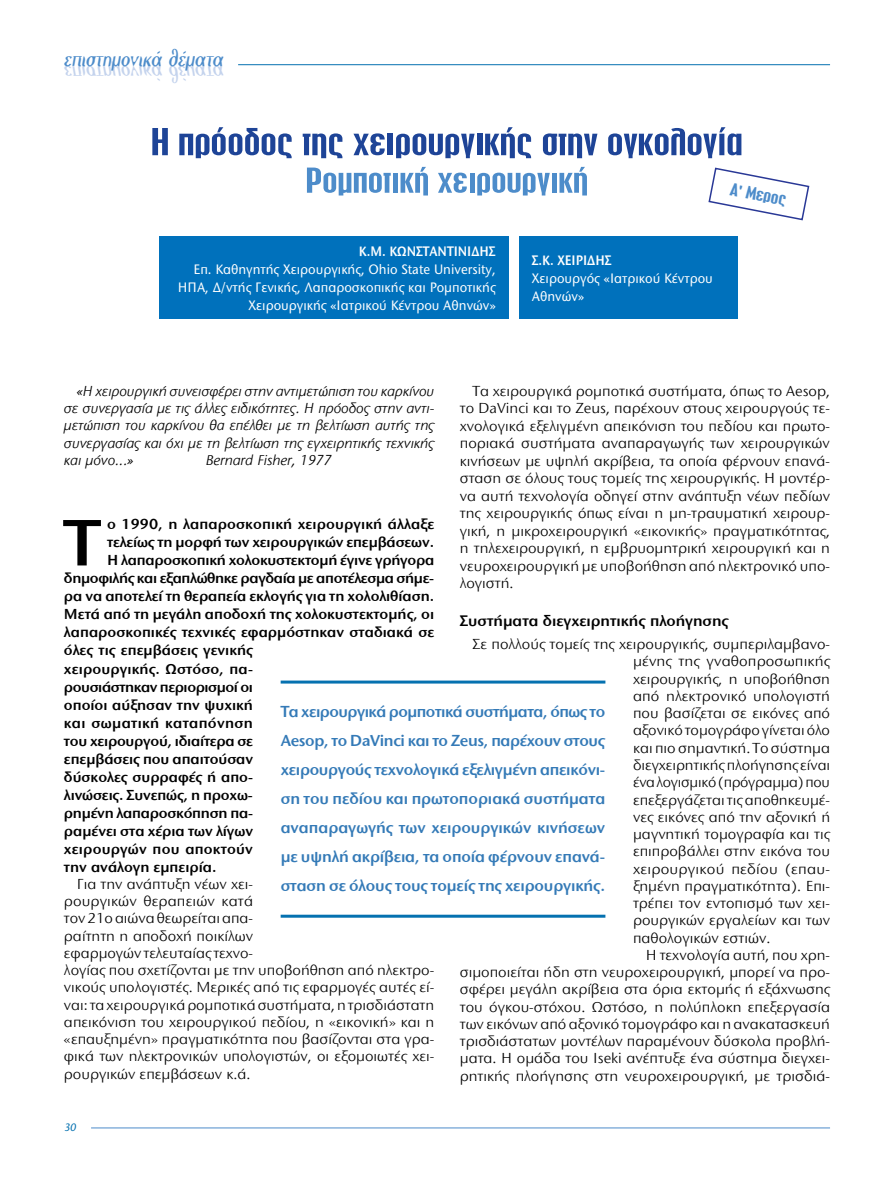
<style>
.page{position:relative;width:893px;height:1191px;background:#fff}
.page>*{position:absolute;margin:0;border:0;box-sizing:border-box;transform-origin:0 0}
.t1{font:600 68.1px "Stone Sans ITC Hel";color:#000}
.t2{font:39px "CF Eteocles Regular";letter-spacing:-.01em;color:#1e4497;scale:1.45 1}
.t3{font:36px "CF Eteocles Regular";letter-spacing:-.01em;color:#4d8cca;scale:1.45 1}
.t4{font:18px "CF Eteocles Regular";color:#4d8cca;scale:1.45 1}
.t5{font:600 16.5px/29px "Stone Sans ITC Hel";letter-spacing:-.01em;color:#347ab7;text-align:justify}
.t6{font:600 15.75px "Stone Sans ITC Hel";color:#000}
.t7{font:15px/17.2px "Stone Sans ITC Hel";color:#000;text-align:justify}
.t8{font:600 15px "Stone Sans ITC Hel";color:#000}
.t9{font:italic 15px/17.2px "Stone Sans ITC Hel";color:#000;text-align:justify}
.t10{font:600 15px "Stone Sans ITC Hel";letter-spacing:-.025em;color:#000}
.t11{font:600 15px "Stone Sans ITC Hel";letter-spacing:.02em;color:#000}
.t12{font:500 14.25px/18px "Stone Sans ITC Hel";color:#fff;scale:.95 1}
.t13{font:600 14.25px "Stone Sans ITC Hel";color:#fff;scale:.9 1}
.t14{font:italic 500 11.25px "Stone Sans ITC Hel";color:#0571b0;scale:.95 1}
</style>
<div class="page">
<hr style="left:91px;top:1127px;width:739px;height:1px;background:#4d8cca">
<hr style="left:238px;top:64px;width:592px;height:1px;background:#0571b0">
<div style="left:519px;top:237px;width:219px;height:82px;background:#0071bc"></div>
<div style="left:159px;top:237px;width:349px;height:82px;background:#0071bc"></div>
<hr style="left:281px;top:680px;width:324px;height:3px;background:#0571b0">
<hr style="left:281px;top:914px;width:324px;height:3px;background:#0571b0">
<svg style="left:708px;top:167px;width:102px;height:54px"></svg>
<h2 class="t2" style="left:151px;top:122px;width:410px">Η πρόοδος της χειρουργικής στην ογκολογία</h2>
<h3 class="t3" style="left:305px;top:162px;width:197px">Ρομποτική χειρουργική</h3>
<p class="t4" style="left:732px;top:179px;width:41px;rotate:11deg">Α' Μερος</p>
<p class="t13" style="left:359px;top:244px;width:153px">Κ.Μ. ΚΩΝΣΤΑΝΤΙΝΙΔΗΣ</p>
<p class="t12" style="left:178px;top:261px;width:336px;text-align:right">Επ. Καθηγητής Χειρουργικής, Ohio State University,<br>ΗΠΑ, Δ/ντής Γενικής, Λαπαροσκοπικής και Ρομποτικής<br>Χειρουργικής «Ιατρικού Κέντρου Αθηνών»</p>
<p class="t13" style="left:532px;top:253px;width:90px">Σ.Κ. ΧΕΙΡΙΔΗΣ</p>
<p class="t12" style="left:532px;top:270px;width:192px">Χειρουργός «Ιατρικού Κέντρου<br>Αθηνών»</p>
<p class="t7" style="left:460px;top:382px;width:372px;text-indent:13px">Τα χειρουργικά ρομποτικά συστήματα, όπως το Aesop, το DaVinci και το Zeus, παρέχουν στους χειρουργούς τε&shy;χνολογικά εξελιγμένη απεικόνιση του πεδίου και πρωτο&shy;ποριακά συστήματα αναπαραγωγής των χειρουργικών κινήσεων με υψηλή ακρίβεια, τα οποία φέρνουν επανά&shy;σταση σε όλους τους τομείς της χειρουργικής. Η μοντέρ&shy;να αυτή τεχνολογία οδηγεί στην ανάπτυξη νέων πεδίων της χειρουργικής όπως είναι η μη-τραυματική χειρουρ&shy;γική, η μικροχειρουργική «εικονικής» πραγματικότητας, η τηλεχειρουργική, η εμβρυομητρική χειρουργική και η νευροχειρουργική με υποβοήθηση από ηλεκτρονικό υπο&shy;λογιστή.</p>
<p class="t6" style="left:460px;top:612px;width:270px">Συστήματα διεγχειρητικής πλοήγησης</p>
<p class="t7" style="left:633px;top:636px;width:199px;text-indent:-161px">Σε πολλούς τομείς της χειρουργικής, συμπεριλαμβανο&shy;μένης της γναθοπροσωπικής χειρουργικής, η υποβοήθηση από ηλεκτρονικό υπολογιστή που βασίζεται σε εικόνες από αξονικό τομογράφο γίνεται όλο και πιο σημαντική. Το σύστημα διεγχειρητικής πλοήγησης είναι ένα λογισμικό (πρόγραμμα) που επεξεργάζεται τις αποθηκευμέ&shy;νες εικόνες από την αξονική ή μαγνητική τομογραφία και τις επιπροβάλλει στην εικόνα του χειρουργικού πεδίου (επαυ&shy;ξημένη πραγματικότητα). Επι&shy;τρέπει τον εντοπισμό των χει&shy;ρουργικών εργαλείων και των παθολογικών εστιών.</p>
<p class="t7" style="left:460px;top:946px;width:372px;text-indent:186px">Η τεχνολογία αυτή, που χρη&shy;σιμοποιείται ήδη στη νευροχειρουργική, μπορεί να προ&shy;σφέρει μεγάλη ακρίβεια στα όρια εκτομής ή εξάχνωσης του όγκου-στόχου. Ωστόσο, η πολύπλοκη επεξεργασία των εικόνων από αξονικό τομογράφο και η ανακατασκευή τρισδιάστατων μοντέλων παραμένουν δύσκολα προβλή&shy;ματα. Η ομάδα του Iseki ανέπτυξε ένα σύστημα διεγχει&shy;ρητικής πλοήγησης στη νευροχειρουργική, με τρισδιά-</p>
<p class="t9" style="left:64px;top:382px;width:372px;text-indent:13px">«Η χειρουργική συνεισφέρει στην αντιμετώπιση του καρκίνου σε συνεργασία με τις άλλες ειδικότητες. Η πρόοδος στην αντι&shy;μετώπιση του καρκίνου θα επέλθει με τη βελτίωση αυτής της συνεργασίας και όχι με τη βελτίωση της εγχειρητικής τεχνικής και μόνο...»</p>
<p class="t9" style="left:206px;top:451px;width:127px">Bernard Fisher, 1977</p>
<h1 class="t1" style="left:64px;top:506px;width:38px">Τ</h1>
<p class="t8" style="left:107px;top:516px;width:329px">ο 1990, η λαπαροσκοπική χειρουργική άλλαξε</p>
<p class="t8" style="left:107px;top:534px;width:328px">τελείως τη μορφή των χειρουργικών επεμβάσεων.</p>
<p class="t8" style="left:107px;top:552px;width:329px">Η λαπαροσκοπική χολοκυστεκτομή έγινε γρήγορα</p>
<p class="t10" style="left:64px;top:570px;width:372px">δημοφιλής και εξαπλώθηκε ραγδαία με αποτέλεσμα σήμε-</p>
<p class="t8" style="left:64px;top:588px;width:372px">ρα να αποτελεί τη θεραπεία εκλογής για τη χολολιθίαση.</p>
<p class="t8" style="left:64px;top:606px;width:372px">Μετά από τη μεγάλη αποδοχή της χολοκυστεκτομής, οι</p>
<p class="t8" style="left:64px;top:624px;width:372px">λαπαροσκοπικές τεχνικές εφαρμόστηκαν σταδιακά σε</p>
<p class="t8" style="left:64px;top:642px;width:190px">όλες τις επεμβάσεις γενικής</p>
<p class="t8" style="left:64px;top:660px;width:190px">χειρουργικής. Ωστόσο, πα-</p>
<p class="t10" style="left:64px;top:678px;width:190px">ρουσιάστηκαν περιορισμοί οι</p>
<p class="t8" style="left:64px;top:696px;width:190px">οποίοι αύξησαν την ψυχική</p>
<p class="t11" style="left:64px;top:714px;width:190px">και σωματική καταπόνηση</p>
<p class="t8" style="left:64px;top:732px;width:191px">του χειρουργού, ιδιαίτερα σε</p>
<p class="t8" style="left:64px;top:750px;width:191px">επεμβάσεις που απαιτούσαν</p>
<p class="t8" style="left:64px;top:768px;width:190px">δύσκολες συρραφές ή απο-</p>
<p class="t8" style="left:64px;top:786px;width:190px">λινώσεις. Συνεπώς, η προχω-</p>
<p class="t8" style="left:64px;top:804px;width:190px">ρημένη λαπαροσκόπηση πα-</p>
<p class="t8" style="left:64px;top:822px;width:191px">ραμένει στα χέρια των λίγων</p>
<p class="t8" style="left:64px;top:840px;width:190px">χειρουργών που αποκτούν</p>
<p class="t8" style="left:64px;top:858px;width:154px">την ανάλογη εμπειρία.</p>
<p class="t7" style="left:64px;top:875px;width:372px;text-align:left;text-indent:13px">Για την ανάπτυξη νέων χει-<br>ρουργικών θεραπειών κατά<br>τον 21ο αιώνα θεωρείται απα-<br>ραίτητη η αποδοχή ποικίλων<br>εφαρμογών τελευταίας τεχνο-<br>λογίας που σχετίζονται με την υποβοήθηση από ηλεκτρο&shy;νικούς υπολογιστές. Μερικές από τις εφαρμογές αυτές εί&shy;ναι: τα χειρουργικά ρομποτικά συστήματα, η τρισδιάστατη απεικόνιση του χειρουργικού πεδίου, η «εικονική» και η «επαυξημένη» πραγματικότητα που βασίζονται στα γρα&shy;φικά των ηλεκτρονικών υπολογιστών, οι εξομοιωτές χει&shy;ρουργικών επεμβάσεων κ.ά.</p>
<p class="t5" style="left:281px;top:697px;width:326px">Τα χειρουργικά ρομποτικά συστήματα, όπως το Aesop, το DaVinci και το Zeus, παρέχουν στους χειρουργούς τεχνολογικά εξελιγμένη απεικόνι&shy;ση του πεδίου και πρωτοποριακά συστήματα αναπαραγωγής των χειρουργικών κινήσεων με υψηλή ακρίβεια, τα οποία φέρνουν επανά&shy;σταση σε όλους τους τομείς της χειρουργικής.</p>
<p class="t14" style="left:64px;top:1121px;width:16px">30</p>
</div>
